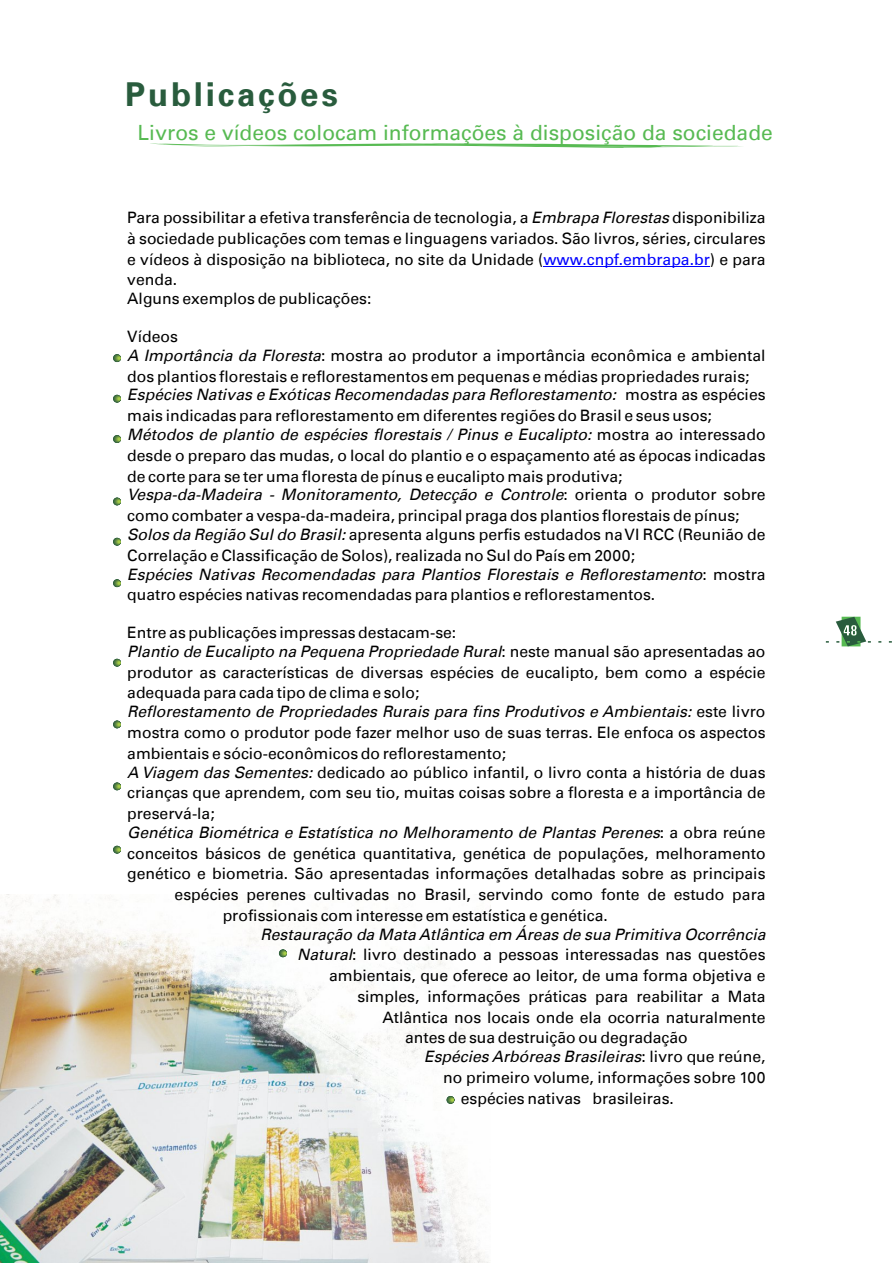
<style>
.page{position:relative;width:893px;height:1263px;background:#fff}
.page>*{position:absolute;margin:0;border:0;box-sizing:border-box;transform-origin:0 0}
.t1{font:700 33px "Univers LT";letter-spacing:.085em;color:#295c3d}
.t2{font:21px "Univers LT";color:#57ba52}
.t3{font:15.75px/20.7px "Univers LT";color:#000}
.t4{font:italic 15.75px "Univers LT";color:#000}
.s1{font-style:italic}
.s2{color:#00f}
.s3{font-style:normal}
</style>
<div class="page">
<img style="left:0;top:895px;width:490px;height:368px">
<hr style="left:543px;top:266px;width:167px;height:1px;background:#00f">
<svg style="left:826px;top:617px;width:66px;height:29px"></svg>
<div style="left:113px;top:659px;width:8px;height:8px;background:#447151;border-radius:50%"></div>
<div style="left:113px;top:659px;width:8px;height:7px;background:#33633d;border-radius:50%"></div>
<div style="left:114px;top:659px;width:7px;height:7px;background:#477340;border-radius:50%"></div>
<svg style="left:115px;top:660px;width:6px;height:6px"></svg>
<div style="left:113px;top:720px;width:8px;height:8px;background:#5b8167;border-radius:50%"></div>
<div style="left:113px;top:721px;width:8px;height:7px;background:#33633d;border-radius:50%"></div>
<div style="left:114px;top:721px;width:7px;height:7px;background:#477340;border-radius:50%"></div>
<svg style="left:115px;top:721px;width:6px;height:6px"></svg>
<div style="left:113px;top:782px;width:8px;height:8px;background:#527c5f;border-radius:50%"></div>
<div style="left:113px;top:783px;width:8px;height:7px;background:#33633d;border-radius:50%"></div>
<div style="left:114px;top:783px;width:7px;height:7px;background:#497540;border-radius:50%"></div>
<div style="left:114px;top:783px;width:7px;height:6px;background:#477340;border-radius:50%"></div>
<svg style="left:115px;top:783px;width:6px;height:6px"></svg>
<div style="left:113px;top:846px;width:8px;height:8px;background:#467254;border-radius:50%"></div>
<div style="left:113px;top:846px;width:8px;height:7px;background:#33633d;border-radius:50%"></div>
<div style="left:114px;top:846px;width:7px;height:7px;background:#477340;border-radius:50%"></div>
<svg style="left:115px;top:847px;width:6px;height:6px"></svg>
<div style="left:279px;top:949px;width:8px;height:8px;background:#3b6946;border-radius:50%"></div>
<div style="left:279px;top:950px;width:8px;height:7px;background:#33633d;border-radius:50%"></div>
<div style="left:280px;top:950px;width:7px;height:7px;background:#407040;border-radius:50%"></div>
<div style="left:280px;top:950px;width:7px;height:6px;background:#477340;border-radius:50%"></div>
<svg style="left:281px;top:950px;width:6px;height:6px"></svg>
<div style="left:447px;top:1096px;width:7px;height:8px;background:#39683f;border-radius:50%"></div>
<div style="left:447px;top:1096px;width:7px;height:7px;background:#3d6b40;border-radius:50%"></div>
<svg style="left:448px;top:1097px;width:6px;height:6px"></svg>
<svg style="left:150px;top:143px;width:593px;height:5px"></svg>
<div style="left:113px;top:354px;width:8px;height:8px;background:#33633d;border-radius:50%"></div>
<div style="left:114px;top:355px;width:7px;height:7px;background:#3d6b40;border-radius:50%"></div>
<div style="left:114px;top:355px;width:7px;height:6px;background:#477340;border-radius:50%"></div>
<svg style="left:115px;top:355px;width:6px;height:6px"></svg>
<div style="left:113px;top:395px;width:8px;height:8px;background:#447051;border-radius:50%"></div>
<div style="left:113px;top:395px;width:8px;height:7px;background:#33633d;border-radius:50%"></div>
<div style="left:114px;top:395px;width:7px;height:7px;background:#407040;border-radius:50%"></div>
<div style="left:114px;top:396px;width:7px;height:6px;background:#477340;border-radius:50%"></div>
<svg style="left:115px;top:396px;width:6px;height:6px"></svg>
<div style="left:113px;top:435px;width:8px;height:8px;background:#33633d;border-radius:50%"></div>
<div style="left:114px;top:436px;width:7px;height:6px;background:#406e3e;border-radius:50%"></div>
<svg style="left:115px;top:436px;width:6px;height:6px"></svg>
<div style="left:113px;top:538px;width:8px;height:8px;background:#426f50;border-radius:50%"></div>
<div style="left:113px;top:538px;width:8px;height:7px;background:#33633d;border-radius:50%"></div>
<div style="left:114px;top:538px;width:7px;height:7px;background:#477340;border-radius:50%"></div>
<svg style="left:115px;top:539px;width:6px;height:6px"></svg>
<div style="left:113px;top:497px;width:8px;height:8px;background:#64886f;border-radius:50%"></div>
<div style="left:113px;top:498px;width:8px;height:7px;background:#33633d;border-radius:50%"></div>
<div style="left:114px;top:498px;width:7px;height:7px;background:#477340;border-radius:50%"></div>
<svg style="left:115px;top:498px;width:6px;height:6px"></svg>
<div style="left:113px;top:579px;width:8px;height:8px;background:#33633d;border-radius:50%"></div>
<div style="left:114px;top:580px;width:7px;height:7px;background:#3d6b40;border-radius:50%"></div>
<div style="left:114px;top:580px;width:7px;height:6px;background:#477340;border-radius:50%"></div>
<svg style="left:115px;top:580px;width:6px;height:6px"></svg>
<p class="t1" style="left:125px;top:82px;width:214px">Publicações</p>
<p class="t2" style="left:138px;top:125px;width:637px">Livros e vídeos colocam informações à disposição da sociedade</p>
<p class="t3" style="left:127px;top:209px;width:640px;text-align:justify">Para possibilitar a efetiva transferência de tecnologia, a <span class="s1">Embrapa Florestas</span> disponibiliza à sociedade publicações com temas e linguagens variados. São livros, séries, circulares e vídeos à disposição na biblioteca, no site da Unidade (<span class="s2">www.cnpf.embrapa.br</span>) e para venda.</p>
<p class="t3" style="left:127px;top:290px;width:246px">Alguns exemplos de publicações:</p>
<p class="t3" style="left:127px;top:328px;width:640px;line-height:18.9px">Vídeos<br><span class="s1">A Importância da Floresta</span>: mostra ao produtor a importância econômica e ambiental</p>
<p class="t3" style="left:127px;top:368px;width:640px;line-height:18.9px">dos plantios florestais e reflorestamentos em pequenas e médias propriedades rurais;<br><span class="s1">Espécies Nativas e Exóticas Recomendadas para Reflorestamento:</span> mostra as espécies</p>
<p class="t3" style="left:127px;top:408px;width:640px;line-height:18.9px">mais indicadas para reflorestamento em diferentes regiões do Brasil e seus usos;<br><span class="s1">Métodos de plantio de espécies florestais / Pinus e Eucalipto:</span> mostra ao interessado</p>
<p class="t3" style="left:127px;top:446px;width:640px">desde o preparo das mudas, o local do plantio e o espaçamento até as épocas indicadas de corte para se ter uma floresta de pínus e eucalipto mais produtiva;</p>
<p class="t3" style="left:127px;top:486px;width:640px"><span class="s1">Vespa-da-Madeira - Monitoramento, Detecção e Controle</span>: orienta o produtor sobre como combater a vespa-da-madeira, principal praga dos plantios florestais de pínus;</p>
<p class="t3" style="left:127px;top:525px;width:640px"><span class="s1">Solos da Região Sul do Brasil:</span> apresenta alguns perfis estudados na VI RCC (Reunião de<br>Correlação e Classificação de Solos), realizada no Sul do País em 2000;</p>
<p class="t3" style="left:127px;top:565px;width:640px"><span class="s1">Espécies Nativas Recomendadas para Plantios Florestais e Reflorestamento</span>: mostra quatro espécies nativas recomendadas para plantios e reflorestamentos.</p>
<p class="t3" style="left:127px;top:624px;width:640px;line-height:18.9px">Entre as publicações impressas destacam-se:<br><span class="s1">Plantio de Eucalipto na Pequena Propriedade Rural</span>: neste manual são apresentadas ao</p>
<p class="t3" style="left:127px;top:663px;width:640px">produtor as características de diversas espécies de eucalipto, bem como a espécie adequada para cada tipo de clima e solo;</p>
<p class="t3" style="left:127px;top:703px;width:640px;text-align:justify"><span class="s1">Reflorestamento de Propriedades Rurais para fins Produtivos e Ambientais:</span> este livro mostra como o produtor pode fazer melhor uso de suas terras. Ele enfoca os aspectos ambientais e sócio-econômicos do reflorestamento;</p>
<p class="t3" style="left:127px;top:763px;width:640px;text-align:justify"><span class="s1">A Viagem das Sementes:</span> dedicado ao público infantil, o livro conta a história de duas crianças que aprendem, com seu tio, muitas coisas sobre a floresta e a importância de preservá-la;</p>
<p class="t4" style="left:127px;top:826px;width:640px">Genética Biométrica e Estatística no Melhoramento de Plantas Perenes<span class="s3">: a obra reúne</span></p>
<p class="t3" style="left:127px;top:844px;width:640px">conceitos básicos de genética quantitativa, genética de populações, melhoramento</p>
<p class="t3" style="left:127px;top:865px;width:640px">genético e biometria. São apresentadas informações detalhadas sobre as principais</p>
<p class="t3" style="left:175px;top:885px;width:592px">espécies perenes cultivadas no Brasil, servindo como fonte de estudo para</p>
<p class="t3" style="left:223px;top:906px;width:387px">profissionais com interesse em estatística e genética.</p>
<p class="t4" style="left:261px;top:928px;width:506px">Restauração da Mata Atlântica em Áreas de sua Primitiva Ocorrência</p>
<p class="t3" style="left:297px;top:946px;width:470px"><span class="s1">Natural</span>: livro destinado a pessoas interessadas nas questões</p>
<p class="t3" style="left:329px;top:967px;width:438px">ambientais, que oferece ao leitor, de uma forma objetiva e</p>
<p class="t3" style="left:357px;top:987px;width:410px">simples, informações práticas para reabilitar a Mata</p>
<p class="t3" style="left:382px;top:1008px;width:385px">Atlântica nos locais onde ela ocorria naturalmente</p>
<p class="t3" style="left:405px;top:1029px;width:284px">antes de sua destruição ou degradação</p>
<p class="t4" style="left:424px;top:1051px;width:343px">Espécies Arbóreas Brasileiras<span class="s3">: livro que reúne,</span></p>
<p class="t3" style="left:443px;top:1068px;width:324px">no primeiro volume, informações sobre 100</p>
<p class="t3" style="left:461px;top:1089px;width:215px">espécies nativas brasileiras.</p>
</div>
